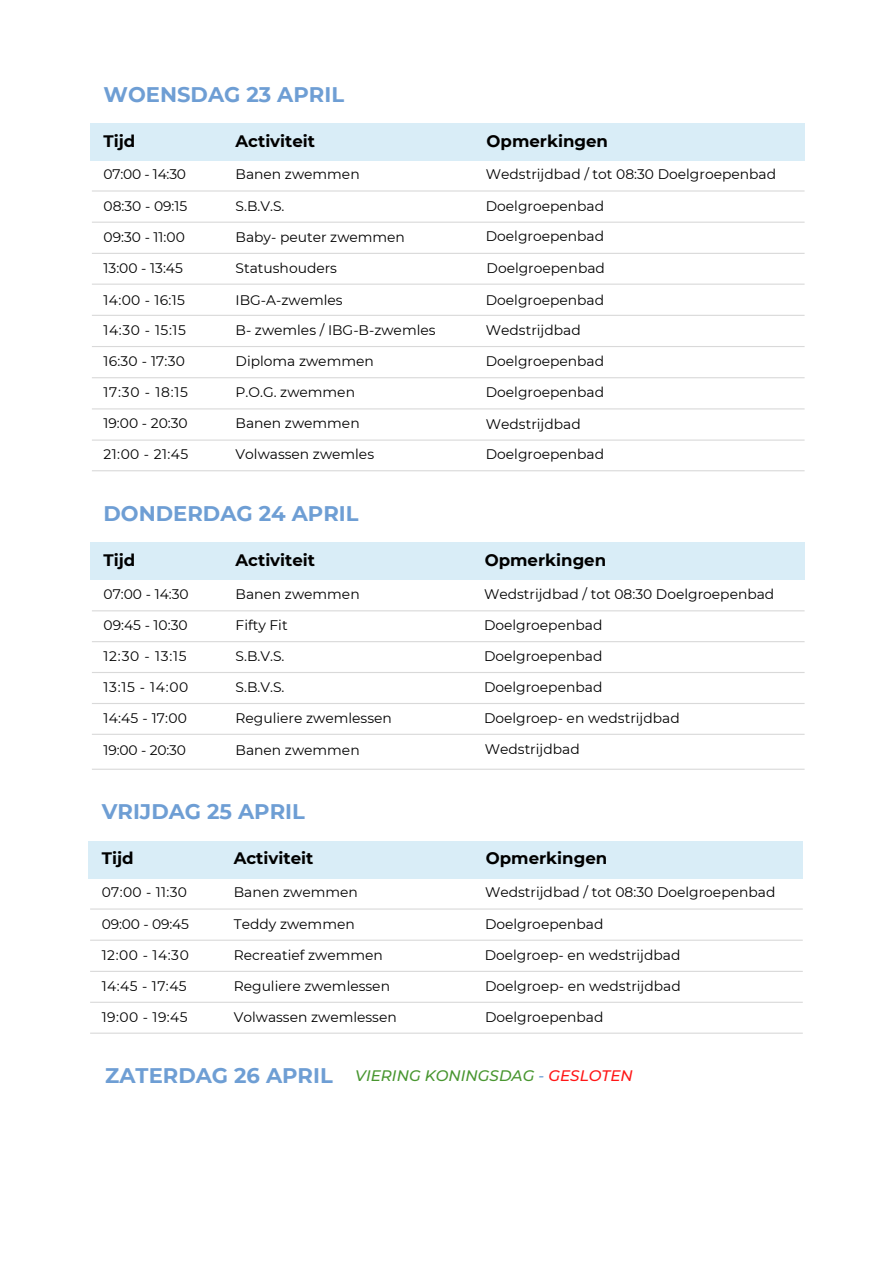
<style>
.page{position:relative;width:894px;height:1264px;background:#fff}
.page>*{position:absolute;margin:0;border:0;box-sizing:border-box;transform-origin:0 0}
.t1{font:700 21.15px "Montserrat";color:#6e9ed4}
.t2{font:700 16.65px "Montserrat";color:#000}
.t3{font:italic 500 15.15px "Montserrat";color:#489630}
.t4{font:13.8px "Montserrat";color:#000}
.s1{color:#6e9ed4}
.s2{color:#ff1616}
</style>
<div class="page">
<div style="left:90px;top:123px;width:714px;height:38px;background:#d9edf7"></div>
<hr style="left:92px;top:190px;width:712px;height:1px;background:#d9d9d9">
<hr style="left:92px;top:253px;width:712px;height:1px;background:#d9d9d9">
<hr style="left:92px;top:377px;width:712px;height:1px;background:#d9d9d9">
<hr style="left:92px;top:315px;width:712px;height:1px;background:#d9d9d9">
<hr style="left:92px;top:470px;width:712px;height:1px;background:#d9d9d9">
<hr style="left:92px;top:222px;width:712px;height:1px;background:#d9d9d9">
<hr style="left:92px;top:283px;width:712px;height:2px;background:#d9d9d9">
<hr style="left:92px;top:408px;width:712px;height:1px;background:#d9d9d9">
<hr style="left:92px;top:439px;width:712px;height:1px;background:#d9d9d9">
<hr style="left:92px;top:346px;width:712px;height:1px;background:#d9d9d9">
<div style="left:90px;top:542px;width:714px;height:37px;background:#d9edf7"></div>
<hr style="left:92px;top:641px;width:712px;height:1px;background:#d9d9d9">
<hr style="left:92px;top:672px;width:712px;height:1px;background:#d9d9d9">
<hr style="left:92px;top:733px;width:712px;height:2px;background:#d9d9d9">
<hr style="left:92px;top:610px;width:712px;height:1px;background:#d9d9d9">
<hr style="left:92px;top:768px;width:712px;height:1px;background:#d9d9d9">
<hr style="left:92px;top:703px;width:712px;height:1px;background:#d9d9d9">
<hr style="left:90px;top:908px;width:712px;height:1px;background:#d9d9d9">
<hr style="left:90px;top:1032px;width:712px;height:1px;background:#d9d9d9">
<hr style="left:90px;top:1001px;width:712px;height:1px;background:#d9d9d9">
<hr style="left:90px;top:939px;width:712px;height:1px;background:#d9d9d9">
<hr style="left:90px;top:970px;width:712px;height:1px;background:#d9d9d9">
<div style="left:88px;top:840px;width:714px;height:38px;background:#d9edf7"></div>
<p class="t1" style="left:103px;top:81px;width:242px">WOENSDAG 23 APRIL</p>
<h1 class="t2" style="left:103px;top:130px;width:33px">Tijd</h1>
<h3 class="t4" style="left:103px;top:166px;width:84px">07:00 - 14:30</h3>
<p class="t2" style="left:235px;top:131px;width:81px">Activiteit</p>
<p class="t2" style="left:486px;top:131px;width:123px">Opmerkingen</p>
<p class="t4" style="left:235px;top:166px;width:126px">Banen zwemmen</p>
<p class="t4" style="left:485px;top:166px;width:292px">Wedstrijdbad / tot 08:30 Doelgroepenbad</p>
<p class="t4" style="left:103px;top:197px;width:85px">08:30 - 09:15</p>
<p class="t4" style="left:235px;top:197px;width:50px">S.B.V.S.</p>
<p class="t4" style="left:485px;top:197px;width:120px">Doelgroepenbad</p>
<h3 class="t4" style="left:103px;top:228px;width:83px">09:30 - 11:00</h3>
<p class="t4" style="left:235px;top:228px;width:171px">Baby- peuter zwemmen</p>
<p class="t4" style="left:485px;top:228px;width:120px">Doelgroepenbad</p>
<p class="t4" style="left:103px;top:259px;width:81px">13:00 - 13:45</p>
<p class="t4" style="left:235px;top:259px;width:103px">Statushouders</p>
<p class="t4" style="left:486px;top:259px;width:120px">Doelgroepenbad</p>
<p class="t4" style="left:103px;top:291px;width:83px">14:00 - 16:15</p>
<p class="t4" style="left:235px;top:291px;width:108px">IBG-A-zwemles</p>
<p class="t4" style="left:485px;top:291px;width:120px">Doelgroepenbad</p>
<p class="t4" style="left:103px;top:321px;width:84px">14:30 - 15:15</p>
<p class="t4" style="left:235px;top:321px;width:201px">B- zwemles / IBG-B-zwemles</p>
<p class="t4" style="left:485px;top:321px;width:96px">Wedstrijdbad</p>
<h3 class="t4" style="left:103px;top:353px;width:83px">16:30 - 17:30</h3>
<p class="t4" style="left:103px;top:384px;width:86px">17:30 - 18:15</p>
<h4 class="t4" style="left:103px;top:415px;width:86px">19:00 - 20:30</h4>
<p class="t4" style="left:235px;top:353px;width:140px">Diploma zwemmen</p>
<p class="t4" style="left:235px;top:384px;width:121px">P.O.G. zwemmen</p>
<p class="t4" style="left:235px;top:415px;width:126px">Banen zwemmen</p>
<p class="t4" style="left:485px;top:353px;width:120px">Doelgroepenbad</p>
<p class="t4" style="left:485px;top:384px;width:120px">Doelgroepenbad</p>
<p class="t4" style="left:485px;top:416px;width:96px">Wedstrijdbad</p>
<p class="t4" style="left:103px;top:446px;width:86px">21:00 - 21:45</p>
<p class="t4" style="left:235px;top:446px;width:140px">Volwassen zwemles</p>
<p class="t4" style="left:485px;top:446px;width:120px">Doelgroepenbad</p>
<p class="t1" style="left:103px;top:500px;width:256px">DONDERDAG 24 APRIL</p>
<p class="t2" style="left:103px;top:549px;width:33px">Tijd</p>
<p class="t4" style="left:103px;top:586px;width:87px">07:00 - 14:30</p>
<p class="t4" style="left:103px;top:616px;width:86px">09:45 - 10:30</p>
<p class="t4" style="left:103px;top:647px;width:85px">12:30 - 13:15</p>
<p class="t4" style="left:103px;top:678px;width:86px">13:15 - 14:00</p>
<p class="t4" style="left:103px;top:709px;width:85px">14:45 - 17:00</p>
<p class="t4" style="left:103px;top:741px;width:84px">19:00 - 20:30</p>
<p class="t2" style="left:235px;top:549px;width:81px">Activiteit</p>
<p class="t2" style="left:484px;top:549px;width:123px">Opmerkingen</p>
<p class="t4" style="left:235px;top:586px;width:126px">Banen zwemmen</p>
<p class="t4" style="left:235px;top:616px;width:54px">Fifty Fit</p>
<h1 class="t4" style="left:235px;top:647px;width:50px">S.B.V.S.</h1>
<h3 class="t4" style="left:235px;top:678px;width:50px">S.B.V.S.</h3>
<h3 class="t4" style="left:235px;top:709px;width:158px">Reguliere zwemlessen</h3>
<h3 class="t4" style="left:235px;top:741px;width:126px">Banen zwemmen</h3>
<p class="t4" style="left:484px;top:586px;width:292px">Wedstrijdbad / tot 08:30 Doelgroepenbad</p>
<p class="t4" style="left:484px;top:616px;width:120px">Doelgroepenbad</p>
<p class="t4" style="left:484px;top:647px;width:120px">Doelgroepenbad</p>
<p class="t4" style="left:484px;top:678px;width:120px">Doelgroepenbad</p>
<p class="t4" style="left:484px;top:709px;width:197px">Doelgroep- en wedstrijdbad</p>
<p class="t4" style="left:484px;top:740px;width:96px">Wedstrijdbad</p>
<p class="t1" style="left:102px;top:798px;width:205px">VRIJDAG 25 APRIL</p>
<p class="t2" style="left:102px;top:848px;width:33px">Tijd</p>
<p class="t2" style="left:234px;top:848px;width:81px">Activiteit</p>
<p class="t2" style="left:485px;top:848px;width:123px">Opmerkingen</p>
<p class="t4" style="left:102px;top:884px;width:87px">07:00 - 11:30</p>
<p class="t4" style="left:102px;top:915px;width:89px">09:00 - 09:45</p>
<p class="t4" style="left:102px;top:946px;width:89px">12:00 - 14:30</p>
<h4 class="t4" style="left:234px;top:884px;width:126px">Banen zwemmen</h4>
<p class="t4" style="left:234px;top:915px;width:122px">Teddy zwemmen</p>
<p class="t4" style="left:234px;top:946px;width:150px">Recreatief zwemmen</p>
<p class="t4" style="left:485px;top:884px;width:292px">Wedstrijdbad / tot 08:30 Doelgroepenbad</p>
<h1 class="t4" style="left:485px;top:915px;width:120px">Doelgroepenbad</h1>
<p class="t4" style="left:484px;top:946px;width:197px">Doelgroep- en wedstrijdbad</p>
<p class="t4" style="left:102px;top:977px;width:86px">14:45 - 17:45</p>
<p class="t4" style="left:234px;top:977px;width:158px">Reguliere zwemlessen</p>
<h3 class="t4" style="left:485px;top:977px;width:197px">Doelgroep- en wedstrijdbad</h3>
<h4 class="t4" style="left:102px;top:1008px;width:87px">19:00 - 19:45</h4>
<p class="t4" style="left:234px;top:1008px;width:164px">Volwassen zwemlessen</p>
<h3 class="t4" style="left:485px;top:1008px;width:120px">Doelgroepenbad</h3>
<h3 class="t1" style="left:105px;top:1062px;width:229px">ZATERDAG 26 APRIL</h3>
<p class="t3" style="left:355px;top:1066px;width:279px">VIERING KONINGSDAG <span class="s1">-</span> <span class="s2">GESLOTEN</span></p>
</div>
